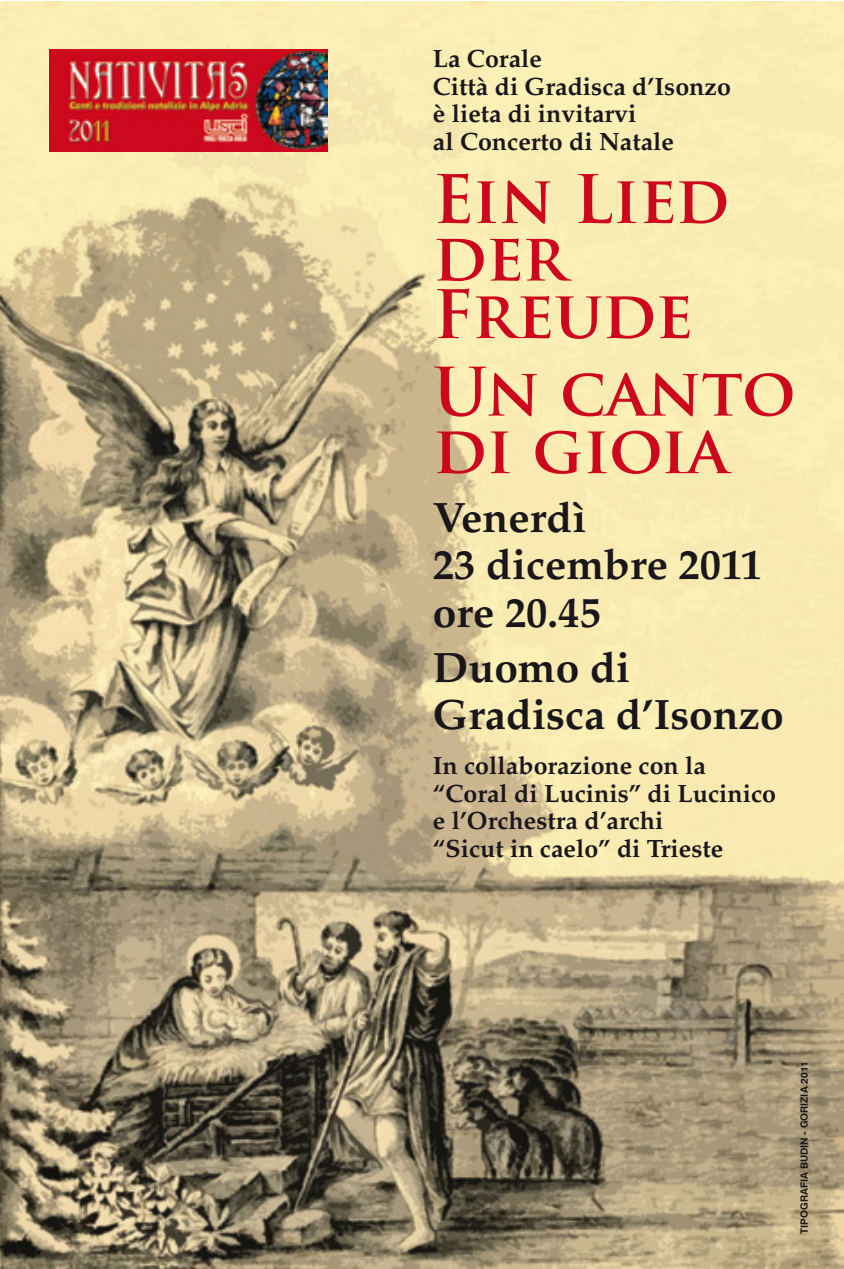
<style>
.page{position:relative;width:844px;height:1269px;background:#fff}
.page>*{position:absolute;margin:0;border:0;box-sizing:border-box;transform-origin:0 0}
.t1{font:700 65px/57.5px "Trajan Pro";letter-spacing:-.01em;color:#cd071e}
.t2{font:700 42.5px/47.5px "Palatino";color:#1a171c}
.t3{font:700 25px/27.5px "Palatino";color:#1a171c}
.t4{font:700 10px "Swiss 721 BT";color:#1a171c}
</style>
<div class="page">
<img style="left:0;top:2px;width:843px;height:1267px">
<img style="left:50px;top:49px;width:277px;height:103px">
<p class="t3" style="left:433px;top:45px;width:299px">La Corale<br>Città di Gradisca d’Isonzo è lieta di invitarvi<br>al Concerto di Natale</p>
<h1 class="t1" style="left:433px;top:171px;width:298px">Ein Lied der<br>Freude</h1>
<h1 class="t1" style="left:433px;top:364px;width:364px">Un canto di gioia</h1>
<h2 class="t2" style="left:433px;top:494px;width:330px">Venerdì<br>23 dicembre 2011 ore 20.45</h2>
<h2 class="t2" style="left:433px;top:644px;width:352px">Duomo di<br>Gradisca d’Isonzo</h2>
<p class="t3" style="left:433px;top:752px;width:344px">In collaborazione con la “Coral di Lucinis” di Lucinico e l’Orchestra d’archi<br>“Sicut in caelo” di Trieste</p>
<p class="t4" style="left:797px;top:1233px;width:174px;rotate:-90deg">TIPOGRAFIA BUDIN - GORIZIA 2011</p>
</div>
